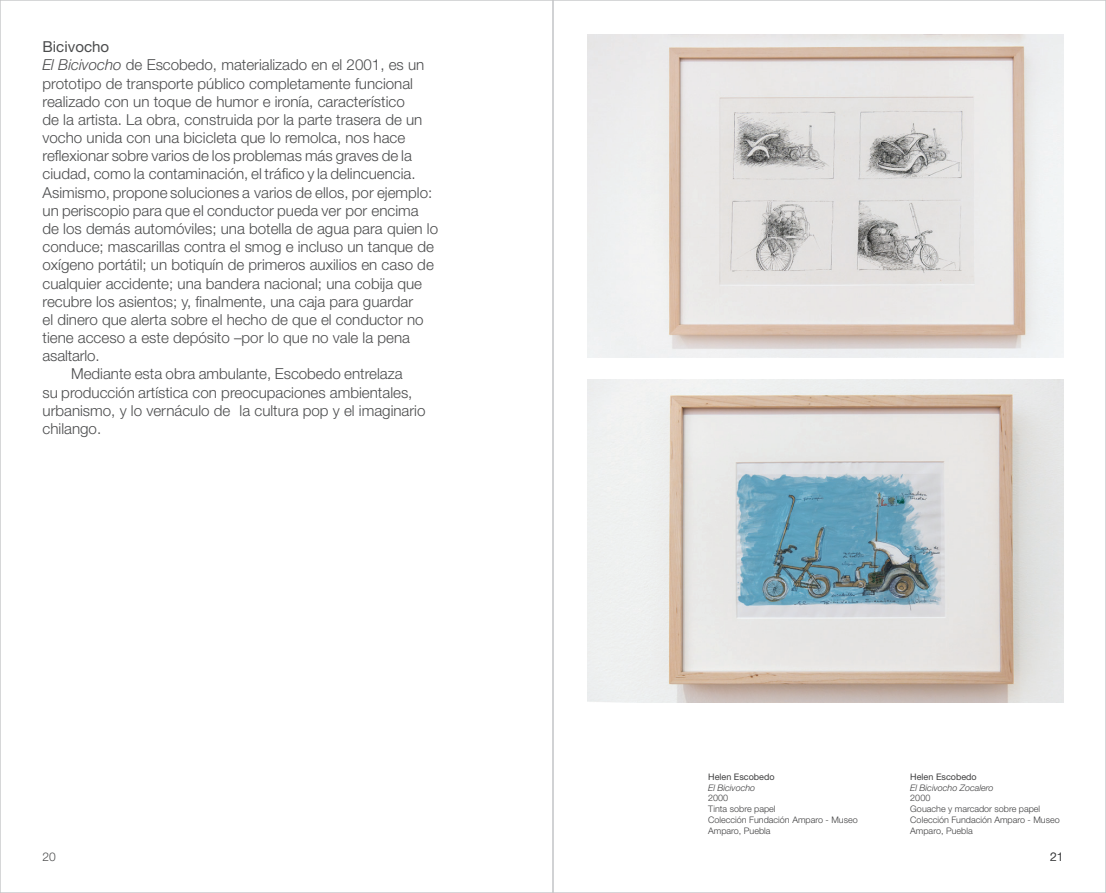
<style>
.page{position:relative;width:1106px;height:893px;background:#fff}
.page>*{position:absolute;margin:0;border:0;box-sizing:border-box;transform-origin:0 0}
.t1{font:300 15.15px "Helvetica Neue LT Std";color:#4b4c4d}
.t2{font:15.15px "Helvetica Neue LT Std";color:#4b4c4d}
.t3{font:300 12px "Helvetica Neue LT Std";color:#4b4c4d}
.t4{font:300 9px/10.8px "Helvetica Neue LT Std";color:#3e3e3f}
.t5{font:italic 300 9px "Helvetica Neue LT Std";color:#3e3e3f}
.t6{font:9px "Helvetica Neue LT Std";color:#3e3e3f}
.s1{font-style:italic}
</style>
<div class="page">
<img style="left:587px;top:34px;width:476px;height:324px">
<img style="left:587px;top:379px;width:476px;height:324px">
<p class="t2" style="left:43px;top:38px;width:68px">Bicivocho</p>
<p class="t1" style="left:43px;top:56px;width:383px"><span class="s1">El Bicivocho</span> de Escobedo, materializado en el 2001, es un</p>
<p class="t1" style="left:43px;top:74px;width:372px">prototipo de transporte público completamente funcional</p>
<p class="t1" style="left:43px;top:92px;width:364px">realizado con un toque de humor e ironía, característico</p>
<p class="t1" style="left:43px;top:110px;width:381px">de la artista. La obra, construida por la parte trasera de un</p>
<p class="t1" style="left:43px;top:128px;width:364px">vocho unida con una bicicleta que lo remolca, nos hace</p>
<p class="t1" style="left:43px;top:147px;width:371px">reflexionar sobre varios de los problemas más graves de la</p>
<p class="t1" style="left:43px;top:165px;width:374px">ciudad, como la contaminación, el tráfico y la delincuencia.</p>
<p class="t1" style="left:43px;top:183px;width:391px">Asimismo, propone soluciones a varios de ellos, por ejemplo:</p>
<p class="t1" style="left:43px;top:201px;width:378px">un periscopio para que el conductor pueda ver por encima</p>
<p class="t1" style="left:43px;top:219px;width:397px">de los demás automóviles; una botella de agua para quien lo</p>
<p class="t1" style="left:43px;top:238px;width:393px">conduce; mascarillas contra el smog e incluso un tanque de</p>
<p class="t1" style="left:43px;top:256px;width:393px">oxígeno portátil; un botiquín de primeros auxilios en caso de</p>
<p class="t1" style="left:43px;top:274px;width:381px">cualquier accidente; una bandera nacional; una cobija que</p>
<p class="t1" style="left:43px;top:292px;width:372px">recubre los asientos; y, finalmente, una caja para guardar</p>
<p class="t1" style="left:43px;top:310px;width:382px">el dinero que alerta sobre el hecho de que el conductor no</p>
<p class="t1" style="left:43px;top:328px;width:369px">tiene acceso a este depósito –por lo que no vale la pena</p>
<p class="t1" style="left:43px;top:347px;width:59px">asaltarlo.</p>
<p class="t1" style="left:71px;top:365px;width:333px">Mediante esta obra ambulante, Escobedo entrelaza</p>
<p class="t1" style="left:43px;top:383px;width:371px">su producción artística con preocupaciones ambientales,</p>
<p class="t1" style="left:43px;top:401px;width:384px">urbanismo, y lo vernáculo de la cultura pop y el imaginario</p>
<p class="t1" style="left:43px;top:419px;width:60px">chilango.</p>
<p class="t6" style="left:708px;top:771px;width:68px">Helen Escobedo</p>
<p class="t5" style="left:708px;top:782px;width:49px">El Bicivocho</p>
<p class="t4" style="left:708px;top:792px;width:151px">2000<br>Tinta sobre papel<br>Colección Fundación Amparo - Museo<br>Amparo, Puebla</p>
<p class="t6" style="left:910px;top:771px;width:68px">Helen Escobedo</p>
<p class="t5" style="left:910px;top:782px;width:85px">El Bicivocho Zocalero</p>
<p class="t4" style="left:910px;top:792px;width:151px">2000<br>Gouache y marcador sobre papel<br>Colección Fundación Amparo - Museo<br>Amparo, Puebla</p>
<p class="t3" style="left:43px;top:849px;width:15px">20</p>
<p class="t3" style="left:1050px;top:849px;width:15px">21</p>
</div>
